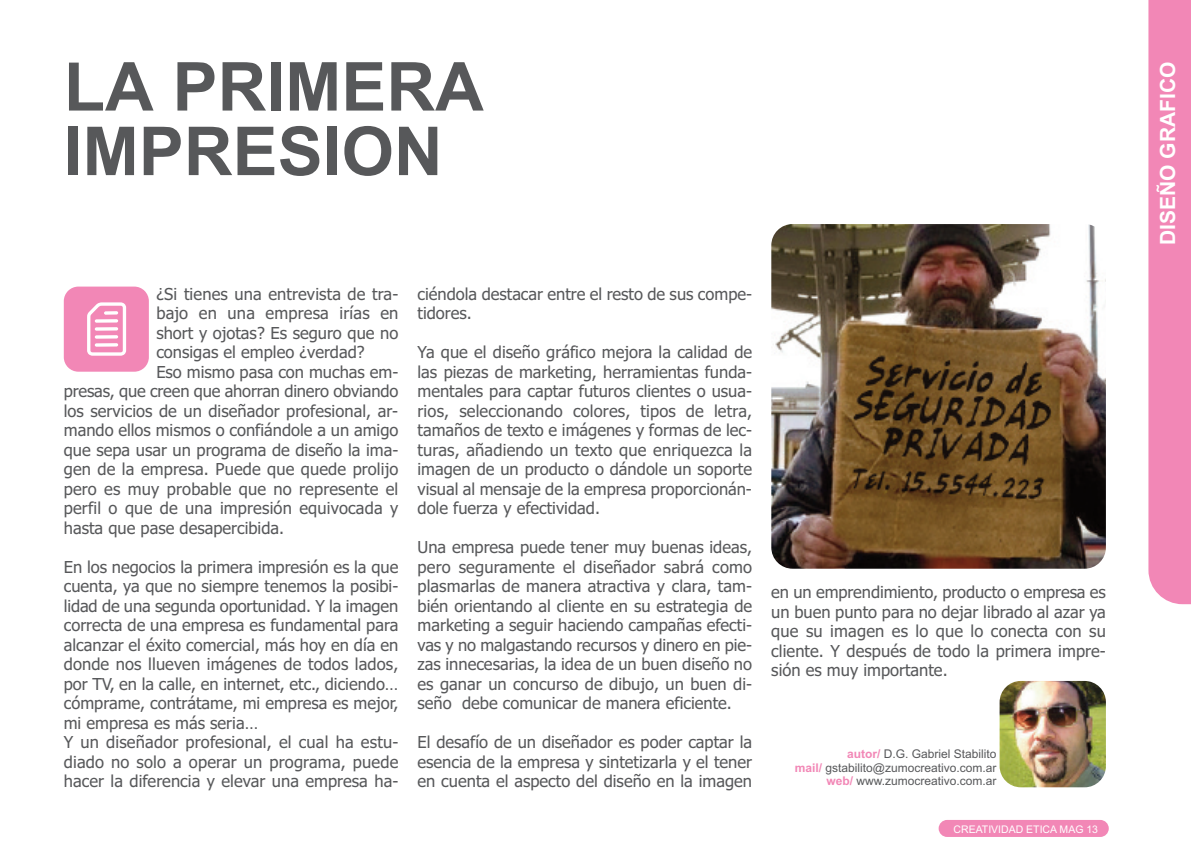
<style>
.page{position:relative;width:1191px;height:851px;background:#fff}
.page>*{position:absolute;margin:0;border:0;box-sizing:border-box;transform-origin:0 0}
.t1{font:700 67.5px/64.5px "Arial";color:#57585a}
.t2{font:700 21px "Arial";color:#fff}
.t3{font:16.5px/19.5px "Tahoma";color:#57585a;text-align:justify}
.t4{font:12px/13.5px "Arial";color:#57585a;text-align:right}
.t5{font:10.5px "Arial";color:#fff}
.s1{font-weight:700;color:#f287b6}
</style>
<div class="page">
<div style="left:1148px;top:0;width:43px;height:604px;background:#f287b6"></div>
<div style="left:938px;top:819px;width:170px;height:17px;background:#f287b6;border-radius:9px"></div>
<svg style="left:64px;top:286px;width:85px;height:85px;background:#f395be"></svg>
<hr style="left:95px;top:319px;width:23px;height:3px;background:#fff;border-radius:2px">
<hr style="left:95px;top:327px;width:23px;height:3px;background:#fff;border-radius:2px">
<hr style="left:95px;top:335px;width:23px;height:3px;background:#fff;border-radius:2px">
<hr style="left:95px;top:343px;width:23px;height:3px;background:#fff;border-radius:2px">
<hr style="left:104px;top:311px;width:14px;height:3px;background:#fff;border-radius:2px">
<img style="left:999px;top:680px;width:107px;height:107px;border-radius:21px">
<img style="left:771px;top:224px;width:335px;height:344px;border-radius:21px">
<h1 class="t1" style="left:64px;top:55px;width:421px">LA PRIMERA<br>IMPRESION</h1>
<p class="t3" style="left:156px;top:284px;width:243px">¿Si tienes una entrevista de tra-</p>
<p class="t3" style="left:156px;top:303px;width:243px">bajo en una empresa irías en</p>
<p class="t3" style="left:156px;top:323px;width:243px">short y ojotas? Es seguro que no</p>
<p class="t3" style="left:156px;top:342px;width:210px">consigas el empleo ¿verdad?</p>
<p class="t3" style="left:156px;top:362px;width:243px">Eso mismo pasa con muchas em-</p>
<p class="t3" style="left:64px;top:381px;width:336px">presas, que creen que ahorran dinero obviando</p>
<p class="t3" style="left:64px;top:401px;width:336px">los servicios de un diseñador profesional, ar-</p>
<p class="t3" style="left:64px;top:420px;width:336px">mando ellos mismos o confiándole a un amigo</p>
<p class="t3" style="left:64px;top:440px;width:336px">que sepa usar un programa de diseño la ima-</p>
<p class="t3" style="left:64px;top:459px;width:336px">gen de la empresa. Puede que quede prolijo</p>
<p class="t3" style="left:64px;top:479px;width:336px">pero es muy probable que no represente el</p>
<p class="t3" style="left:64px;top:498px;width:336px">perfil o que de una impresión equivocada y</p>
<p class="t3" style="left:64px;top:518px;width:222px">hasta que pase desapercibida.</p>
<p class="t3" style="left:64px;top:557px;width:336px;text-align:left">En los negocios la primera impresión es la que cuenta, ya que no siempre tenemos la posibi&shy;lidad de una segunda oportunidad. Y la imagen correcta de una empresa es fundamental para alcanzar el éxito comercial, más hoy en día en donde nos llueven imágenes de todos lados, por TV, en la calle, en internet, etc., diciendo… cómprame, contrátame, mi empresa es mejor, mi empresa es más seria…<br>Y un diseñador profesional, el cual ha estu&shy;diado no solo a operar un programa, puede hacer la diferencia y elevar una empresa ha-</p>
<p class="t3" style="left:417px;top:284px;width:336px">ciéndola destacar entre el resto de sus compe&shy;tidores.</p>
<p class="t3" style="left:417px;top:342px;width:336px">Ya que el diseño gráfico mejora la calidad de las piezas de marketing, herramientas funda&shy;mentales para captar futuros clientes o usua&shy;rios, seleccionando colores, tipos de letra, tamaños de texto e imágenes y formas de lec&shy;turas, añadiendo un texto que enriquezca la imagen de un producto o dándole un soporte visual al mensaje de la empresa proporcionán&shy;dole fuerza y efectividad.</p>
<p class="t3" style="left:417px;top:537px;width:336px">Una empresa puede tener muy buenas ideas, pero seguramente el diseñador sabrá como plasmarlas de manera atractiva y clara, tam&shy;bién orientando al cliente en su estrategia de marketing a seguir haciendo campañas efecti&shy;vas y no malgastando recursos y dinero en pie&shy;zas innecesarias, la idea de un buen diseño no es ganar un concurso de dibujo, un buen di&shy;seño debe comunicar de manera eficiente.</p>
<p class="t3" style="left:417px;top:732px;width:336px">El desafío de un diseñador es poder captar la esencia de la empresa y sintetizarla y el tener en cuenta el aspecto del diseño en la imagen</p>
<p class="t3" style="left:771px;top:582px;width:336px">en un emprendimiento, producto o empresa es un buen punto para no dejar librado al azar ya que su imagen es lo que lo conecta con su cliente. Y después de todo la primera impre&shy;sión es muy importante.</p>
<p class="t4" style="left:795px;top:747px;width:203px"><span class="s1">autor/</span> D.G. Gabriel Stabilito<br><span class="s1">mail/</span> gstabilito@zumocreativo.com.ar <span class="s1">web/</span> www.zumocreativo.com.ar</p>
<p class="t5" style="left:953px;top:823px;width:146px">CREATIVIDAD ETICA MAG 13</p>
<p class="t2" style="left:1155px;top:245px;width:185px;rotate:-90deg">DISEÑO GRAFICO</p>
</div>
